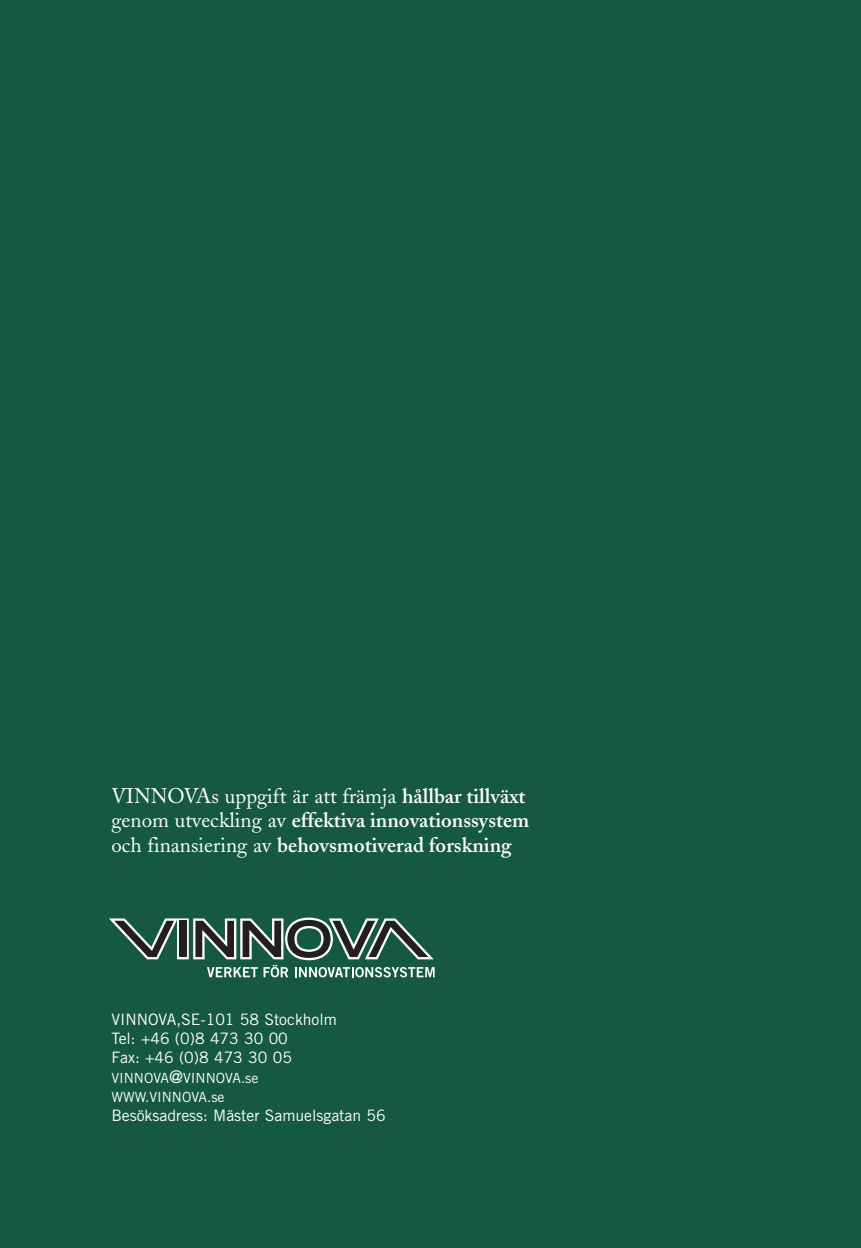
<style>
.page{position:relative;width:861px;height:1248px;background:#145940}
.page>*{position:absolute;margin:0;border:0;box-sizing:border-box;transform-origin:0 0}
.t1{font:600 21px/24.5px "Adobe Caslon";color:#fff}
.t2{font:15.75px/19.2px "Trade Gothic";color:#fff}
.t3{font:14px/19.2px "Trade Gothic";color:#fff}
.s1{font-weight:400}
.s2{font-size:17.5px}
</style>
<div class="page">
<svg style="left:109px;top:917px;width:326px;height:60px"></svg>
<p class="t1" style="left:111px;top:786px;width:419px"><span class="s1">VINNOVAs uppgift är att främja</span> hållbar tillväxt <span class="s1">genom utveckling av</span> effektiva innovationssystem <span class="s1">och finansiering av</span> behovsmotiverad forskning</p>
<p class="t2" style="left:111px;top:1011px;width:227px">VINNOVA,SE-101 58 Stockholm<br>Tel: +46 (0)8 473 30 00<br>Fax: +46 (0)8 473 30 05</p>
<p class="t3" style="left:111px;top:1069px;width:149px">VINNOVA<span class="s2">@</span>VINNOVA.se<br>WWW.VINNOVA.se</p>
<p class="t2" style="left:111px;top:1107px;width:276px">Besöksadress: Mäster Samuelsgatan 56</p>
</div>
